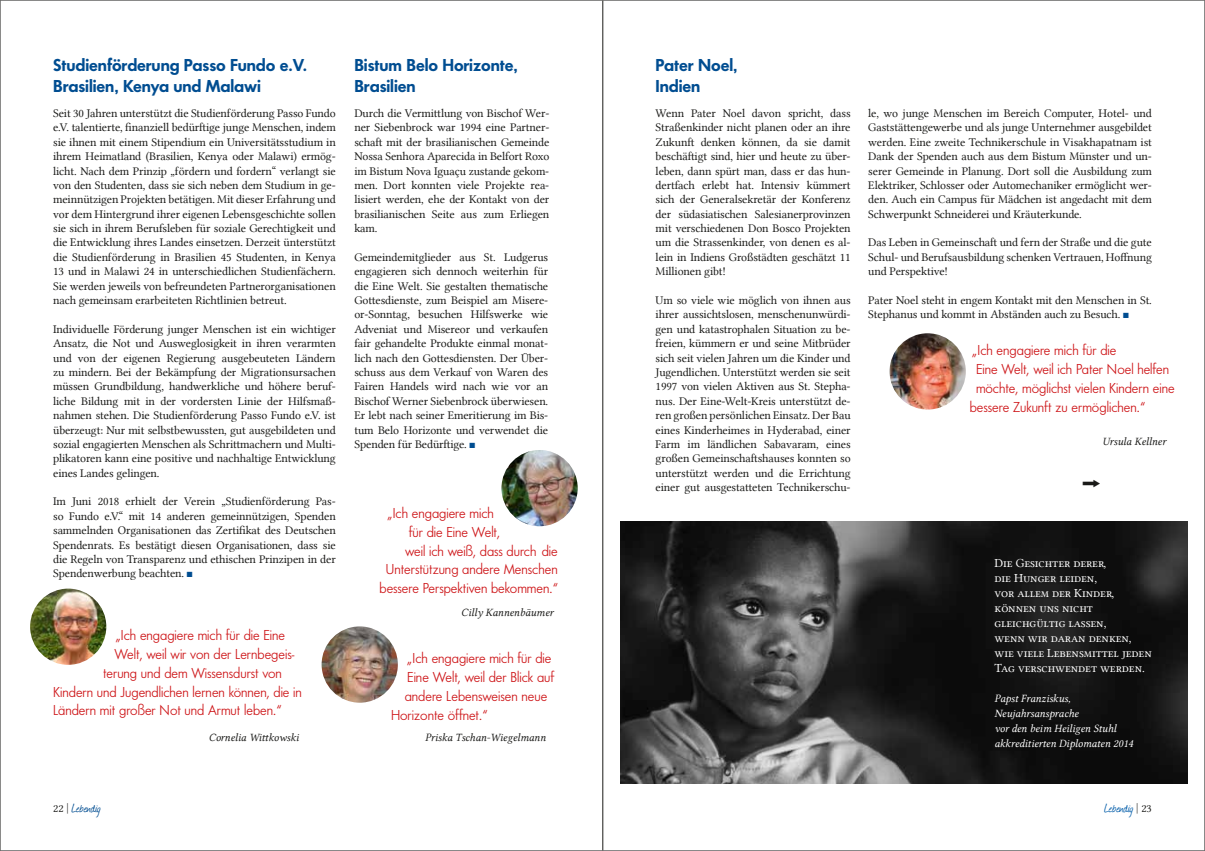
<style>
.page{position:relative;width:1205px;height:851px;background:#fff}
.page>*{position:absolute;margin:0;border:0;box-sizing:border-box;transform-origin:0 0}
.t1{font:600 18px/21px "Futura No 2 D";letter-spacing:-.005em;color:#004d91}
.t2{font:15px "Futura No 2 D";color:#cd1316}
.t3{font:15px "Journal";color:#004d91}
.t4{font:15px "Journal";color:#005ca9}
.t5{font:12.5px/15px "Lin Libertine Capitals";letter-spacing:-.005em;color:#fff}
.t6{font:11.88px/14.4px "Lin Libertine";letter-spacing:-.01em;color:#1a1a18;text-align:justify}
.t7{font:11.25px/15px "Lin Libertine I";letter-spacing:-.005em;color:#fff}
.t8{font:11.25px "Lin Libertine I";letter-spacing:-.005em;color:#1a1a18}
.s1{color:#004d91}
.s2{font-family:"Lin Libertine";font-size:11.25px;color:#1a1a18}
</style>
<div class="page">
<img style="left:30px;top:588px;width:76px;height:76px;border-radius:38px">
<img style="left:501px;top:450px;width:77px;height:76px;border-radius:38px">
<img style="left:322px;top:626px;width:76px;height:76px;border-radius:38px">
<img style="left:620px;top:521px;width:567px;height:262px">
<img style="left:889px;top:333px;width:77px;height:76px;border-radius:38px">
<hr style="left:602px;top:0;width:1px;height:850px;background:#1a1a18">
<h1 class="t1" style="left:53px;top:54px;width:256px">Studienförderung Passo Fundo e.V.<br>Brasilien, Kenya und Malawi</h1>
<p class="t6" style="left:53px;top:106px;width:284px">Seit 30 Jahren unterstützt die Studienförderung Passo Fundo e.V. talentierte, finanziell bedürftige junge Menschen, indem sie ihnen mit einem Stipendium ein Universitätsstudium in ihrem Heimatland (Brasilien, Kenya oder Malawi) ermög&shy;licht. Nach dem Prinzip „fördern und fordern“ verlangt sie von den Studenten, dass sie sich neben dem Studium in ge&shy;meinnützigen Projekten betätigen. Mit dieser Erfahrung und vor dem Hintergrund ihrer eigenen Lebensgeschichte sollen sie sich in ihrem Berufsleben für soziale Gerechtigkeit und die Entwicklung ihres Landes einsetzen. Derzeit ünterstützt die Studienförderung in Brasilien 45 Studenten, in Kenya 13 und in Malawi 24 in unterschiedlichen Studienfächern.<br>Sie werden jeweils von befreundeten Partnerorganisationen nach gemeinsam erarbeiteten Richtlinien betreut.</p>
<p class="t6" style="left:53px;top:322px;width:284px">Individuelle Förderung junger Menschen ist ein wichtiger Ansatz, die Not und Ausweglosigkeit in ihren verarmten und von der eigenen Regierung ausgebeuteten Ländern zu mindern. Bei der Bekämpfung der Migrationsursachen müssen Grundbildung, handwerkliche und höhere beruf&shy;liche Bildung mit in der vordersten Linie der Hilfsmaß&shy;nahmen stehen. Die Studienförderung Passo Fundo e.V. ist überzeugt: Nur mit selbstbewussten, gut ausgebildeten und sozial engagierten Menschen als Schrittmachern und Multi&shy;plikatoren kann eine positive und nachhaltige Entwicklung eines Landes gelingen.</p>
<p class="t6" style="left:53px;top:494px;width:284px">Im Juni 2018 erhielt der Verein „Studienförderung Pas&shy;so Fundo e.V.“ mit 14 anderen gemeinnützigen, Spenden sammelnden Organisationen das Zertifikat des Deutschen Spendenrats. Es bestätigt diesen Organisationen, dass sie die Regeln von Transparenz und ethischen Prinzipen in der Spendenwerbung beachten. <span class="s1">■</span></p>
<p class="t2" style="left:116px;top:626px;width:171px">„Ich engagiere mich für die Eine</p>
<p class="t2" style="left:114px;top:645px;width:182px">Welt, weil wir von der Lernbegeis-</p>
<p class="t2" style="left:103px;top:664px;width:180px">terung und dem Wissensdurst von</p>
<p class="t2" style="left:53px;top:682px;width:250px">Kindern und Jugendlichen lernen können, die in</p>
<p class="t2" style="left:53px;top:701px;width:230px">Ländern mit großer Not und Armut leben.“</p>
<p class="t8" style="left:209px;top:730px;width:92px">Cornelia Wittkowski</p>
<h1 class="t1" style="left:354px;top:54px;width:165px">Bistum Belo Horizonte,<br>Brasilien</h1>
<p class="t6" style="left:354px;top:106px;width:196px">Durch die Vermittlung von Bischof Wer&shy;ner Siebenbrock war 1994 eine Partner&shy;schaft mit der brasilianischen Gemeinde Nossa Senhora Aparecida in Belfort Roxo im Bistum Nova Iguaçu zustande gekom&shy;men. Dort konnten viele Projekte rea&shy;lisiert werden, ehe der Kontakt von der brasilianischen Seite aus zum Erliegen kam.</p>
<p class="t6" style="left:354px;top:250px;width:195px">Gemeindemitglieder aus St. Ludgerus engagieren sich dennoch weiterhin für die Eine Welt. Sie gestalten thematische Gottesdienste, zum Beispiel am Misere&shy;or-Sonntag, besuchen Hilfswerke wie Adveniat und Misereor und verkaufen fair gehandelte Produkte einmal monat&shy;lich nach den Gottesdiensten. Der Über&shy;schuss aus dem Verkauf von Waren des Fairen Handels wird nach wie vor an Bischof Werner Siebenbrock überwiesen.<br>Er lebt nach seiner Emeritierung im Bis&shy;tum Belo Horizonte und verwendet die Spenden für Bedürftige. <span class="s1">■</span></p>
<p class="t2" style="left:387px;top:504px;width:108px">„Ich engagiere mich</p>
<p class="t2" style="left:409px;top:523px;width:93px">für die Eine Welt,</p>
<p class="t2" style="left:405px;top:541px;width:154px">weil ich weiß, dass durch die</p>
<p class="t2" style="left:386px;top:560px;width:173px">Unterstützung andere Menschen</p>
<p class="t2" style="left:379px;top:579px;width:180px">bessere Perspektiven bekommen.“</p>
<p class="t8" style="left:461px;top:606px;width:94px">Cilly Kannenbäumer</p>
<p class="t2" style="left:407px;top:649px;width:146px">„Ich engagiere mich für die</p>
<p class="t2" style="left:407px;top:668px;width:148px">Eine Welt, weil der Blick auf</p>
<p class="t2" style="left:405px;top:687px;width:144px">andere Lebensweisen neue</p>
<p class="t2" style="left:391px;top:705px;width:98px">Horizonte öffnet.“</p>
<p class="t8" style="left:425px;top:731px;width:122px">Priska Tschan-Wiegelmann</p>
<h1 class="t1" style="left:656px;top:54px;width:83px">Pater Noel,<br>Indien</h1>
<p class="t6" style="left:656px;top:106px;width:196px">Wenn Pater Noel davon spricht, dass Straßenkinder nicht planen oder an ihre Zukunft denken können, da sie damit beschäftigt sind, hier und heute zu über&shy;leben, dann spürt man, dass er das hun&shy;dertfach erlebt hat. Intensiv kümmert sich der Generalsekretär der Konferenz der südasiatischen Salesianerprovinzen mit verschiedenen Don Bosco Projekten um die Strassenkinder, von denen es al&shy;lein in Indiens Großstädten geschätzt 11<br>Millionen gibt!</p>
<p class="t6" style="left:656px;top:293px;width:196px">Um so viele wie möglich von ihnen aus ihrer aussichtslosen, menschenunwürdi&shy;gen und katastrophalen Situation zu be&shy;freien, kümmern er und seine Mitbrüder sich seit vielen Jahren um die Kinder und Jugendlichen. Unterstützt werden sie seit 1997 von vielen Aktiven aus St. Stepha&shy;nus. Der Eine-Welt-Kreis unterstützt de&shy;ren großen persönlichen Einsatz. Der Bau eines Kinderheimes in Hyderabad, einer Farm im ländlichen Sabavaram, eines großen Gemeinschaftshauses konnten so unterstützt werden und die Errichtung einer gut ausgestatteten Technikerschu-</p>
<p class="t6" style="left:868px;top:106px;width:285px">le, wo junge Menschen im Bereich Computer, Hotel- und Gaststättengewerbe und als junge Unternehmer ausgebildet werden. Eine zweite Technikerschule in Visakhapatnam ist Dank der Spenden auch aus dem Bistum Münster und un&shy;serer Gemeinde in Planung. Dort soll die Ausbildung zum Elektriker, Schlosser oder Automechaniker ermöglicht wer&shy;den. Auch ein Campus für Mädchen ist angedacht mit dem Schwerpunkt Schneiderei und Kräuterkunde.</p>
<p class="t6" style="left:868px;top:235px;width:285px">Das Leben in Gemeinschaft und fern der Straße und die gute Schul- und Berufsausbildung schenken Vertrauen, Hoffnung und Perspektive!</p>
<p class="t6" style="left:868px;top:293px;width:285px">Pater Noel steht in engem Kontakt mit den Menschen in St.<br>Stephanus und kommt in Abständen auch zu Besuch. <span class="s1">■</span></p>
<p class="t2" style="left:972px;top:341px;width:146px">„Ich engagiere mich für die</p>
<p class="t2" style="left:976px;top:360px;width:195px">Eine Welt, weil ich Pater Noel helfen</p>
<p class="t2" style="left:976px;top:379px;width:200px">möchte, möglichst vielen Kindern eine</p>
<p class="t2" style="left:970px;top:398px;width:177px">bessere Zukunft zu ermöglichen.“</p>
<p class="t8" style="left:1102px;top:434px;width:65px">Ursula Kellner</p>
<p class="t5" style="left:994px;top:555px;width:159px">Die Gesichter derer,<br>die Hunger leiden,<br>vor allem der Kinder, können uns nicht gleichgültig lassen,<br>wenn wir daran denken, wie viele Lebensmittel jeden<br>Tag verschwendet werden.</p>
<p class="t7" style="left:994px;top:691px;width:140px">Papst Franziskus,<br>Neujahrsansprache<br>vor den beim Heiligen Stuhl akkreditierten Diplomaten 2014</p>
<p class="t3" style="left:53px;top:797px;width:49px"><span class="s2">22 |</span> Lebendig</p>
<p class="t4" style="left:1104px;top:797px;width:49px">Lebendig <span class="s2">| 23</span></p>
</div>
